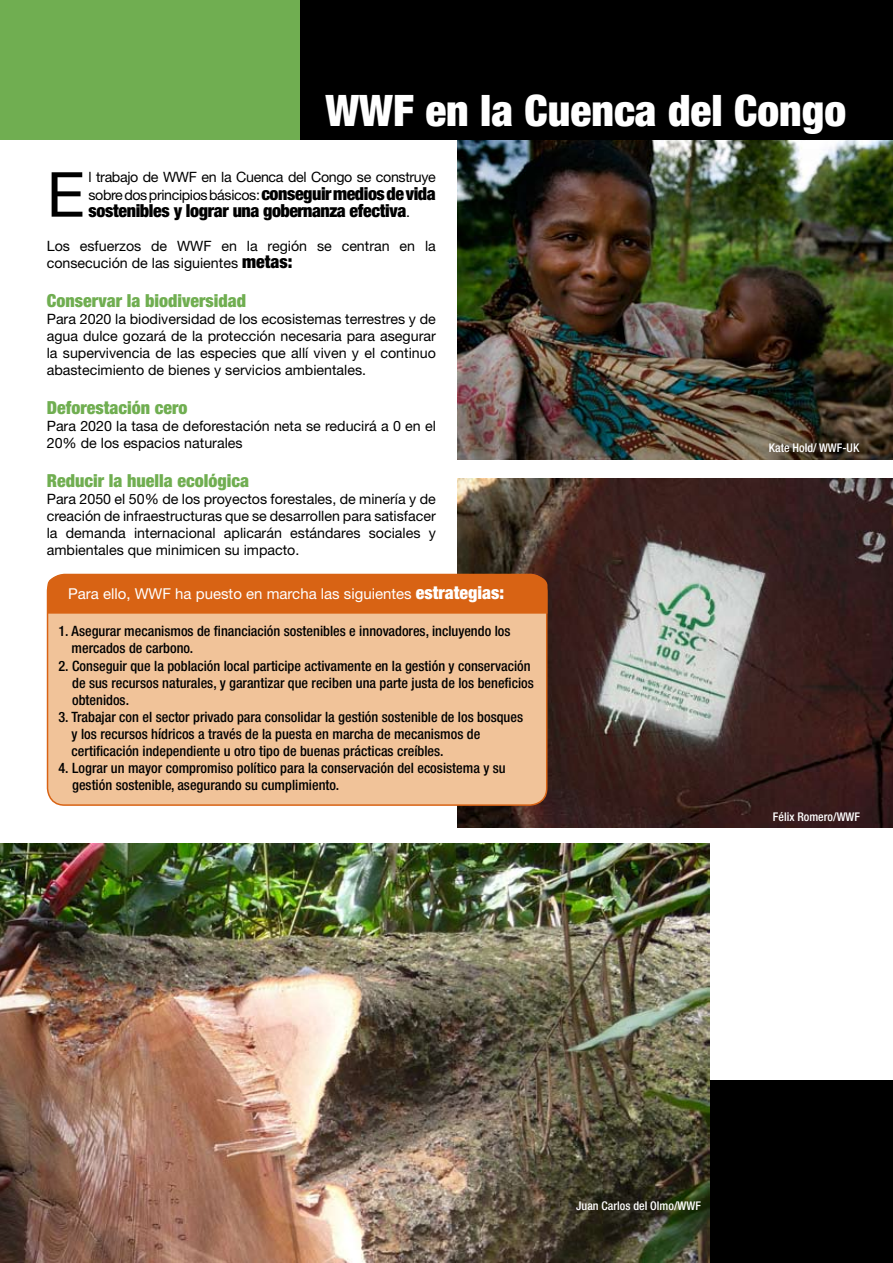
<style>
.page{position:relative;width:893px;height:1263px;background:#fff}
.page>*{position:absolute;margin:0;border:0;box-sizing:border-box;transform-origin:0 0}
.t1{font:62.1px "Helvetica Neue";color:#000}
.t2{font:900 condensed 43.5px "Helvetica Neue";color:#fff}
.t3{font:900 condensed 18px "Helvetica Neue";color:#70ae51}
.t4{font:900 condensed 18px "Helvetica Neue";letter-spacing:-.02em;color:#000}
.t5{font:15px "Helvetica Neue";color:#fff}
.t6{font:500 condensed 14.25px/17.1px "Helvetica Neue";color:#000}
.t7{font:14.25px/17.1px "Helvetica Neue";color:#000}
.t8{font:14.25px/17.1px "Helvetica Neue";letter-spacing:-.025em;color:#000}
.t9{font:500 condensed 12px "Helvetica Neue";color:#fff}
.s1{font-weight:900;font-stretch:condensed;font-size:18px}
.s2{font-weight:400;font-stretch:normal;font-size:14.25px}
</style>
<div class="page">
<div style="left:562px;top:1081px;width:331px;height:182px;background:#000"></div>
<img style="left:457px;top:139px;width:436px;height:321px">
<img style="left:0;top:843px;width:709px;height:420px">
<img style="left:457px;top:478px;width:436px;height:350px">
<div style="left:0;top:0;width:893px;height:139px;background:#000"></div>
<div style="left:0;top:0;width:299px;height:139px;background:#70ae51"></div>
<div style="left:48px;top:574px;width:499px;height:231px;background:#f1c399;border-radius:17px"></div>
<div style="left:47px;top:574px;width:500px;height:232px;border:2px solid #d86314;border-radius:17px"></div>
<div style="left:48px;top:574px;width:499px;height:40px;background:#d86314"></div>
<p class="t2" style="left:325px;top:84px;width:522px">WWF en la Cuenca del Congo</p>
<p class="t1" style="left:47px;top:158px;width:39px">E</p>
<p class="t8" style="left:88px;top:169px;width:349px">l trabajo de WWF en la Cuenca del Congo se construye sobre dos principios básicos: <span class="s1">conseguir medios de vida</span></p>
<p class="t4" style="left:88px;top:199px;width:323px">sostenibles y lograr una gobernanza efectiva<span class="s2">.</span></p>
<p class="t7" style="left:47px;top:237px;width:391px">Los esfuerzos de WWF en la región se centran en la consecución de las siguientes <span class="s1">metas:</span></p>
<p class="t3" style="left:47px;top:289px;width:201px">Conservar la biodiversidad</p>
<p class="t7" style="left:47px;top:310px;width:391px;text-align:justify">Para 2020 la biodiversidad de los ecosistemas terrestres y de agua dulce gozará de la protección necesaria para asegurar la supervivencia de las especies que allí viven y el continuo abastecimiento de bienes y servicios ambientales.</p>
<p class="t3" style="left:47px;top:396px;width:142px">Deforestación cero</p>
<p class="t7" style="left:47px;top:417px;width:391px">Para 2020 la tasa de deforestación neta se reducirá a 0 en el<br>20% de los espacios naturales</p>
<p class="t3" style="left:47px;top:469px;width:204px">Reducir la huella ecológica</p>
<p class="t7" style="left:47px;top:490px;width:391px;text-align:justify">Para 2050 el 50% de los proyectos forestales, de minería y de creación de infraestructuras que se desarrollen para satisfacer la demanda internacional aplicarán estándares sociales y ambientales que minimicen su impacto.</p>
<p class="t5" style="left:68px;top:585px;width:437px">Para ello, WWF ha puesto en marcha las siguientes <span class="s1">estrategias:</span></p>
<p class="t6" style="left:72px;top:622px;width:440px;text-indent:-13px">1. Asegurar mecanismos de financiación sostenibles e innovadores, incluyendo los mercados de carbono.</p>
<p class="t6" style="left:72px;top:657px;width:463px;text-indent:-14px">2. Conseguir que la población local participe activamente en la gestión y conservación de sus recursos naturales, y garantizar que reciben una parte justa de los beneficios obtenidos.</p>
<p class="t6" style="left:72px;top:708px;width:453px;text-indent:-13px">3. Trabajar con el sector privado para consolidar la gestión sostenible de los bosques y los recursos hídricos a través de la puesta en marcha de mecanismos de certificación independiente u otro tipo de buenas prácticas creíbles.</p>
<p class="t6" style="left:72px;top:759px;width:435px;text-indent:-14px">4. Lograr un mayor compromiso político para la conservación del ecosistema y su gestión sostenible, asegurando su cumplimiento.</p>
<p class="t9" style="left:769px;top:440px;width:92px">Kate Hold/ WWF-UK</p>
<p class="t9" style="left:773px;top:810px;width:89px">Félix Romero/WWF</p>
<p class="t9" style="left:576px;top:1198px;width:126px">Juan Carlos del Olmo/WWF</p>
</div>
